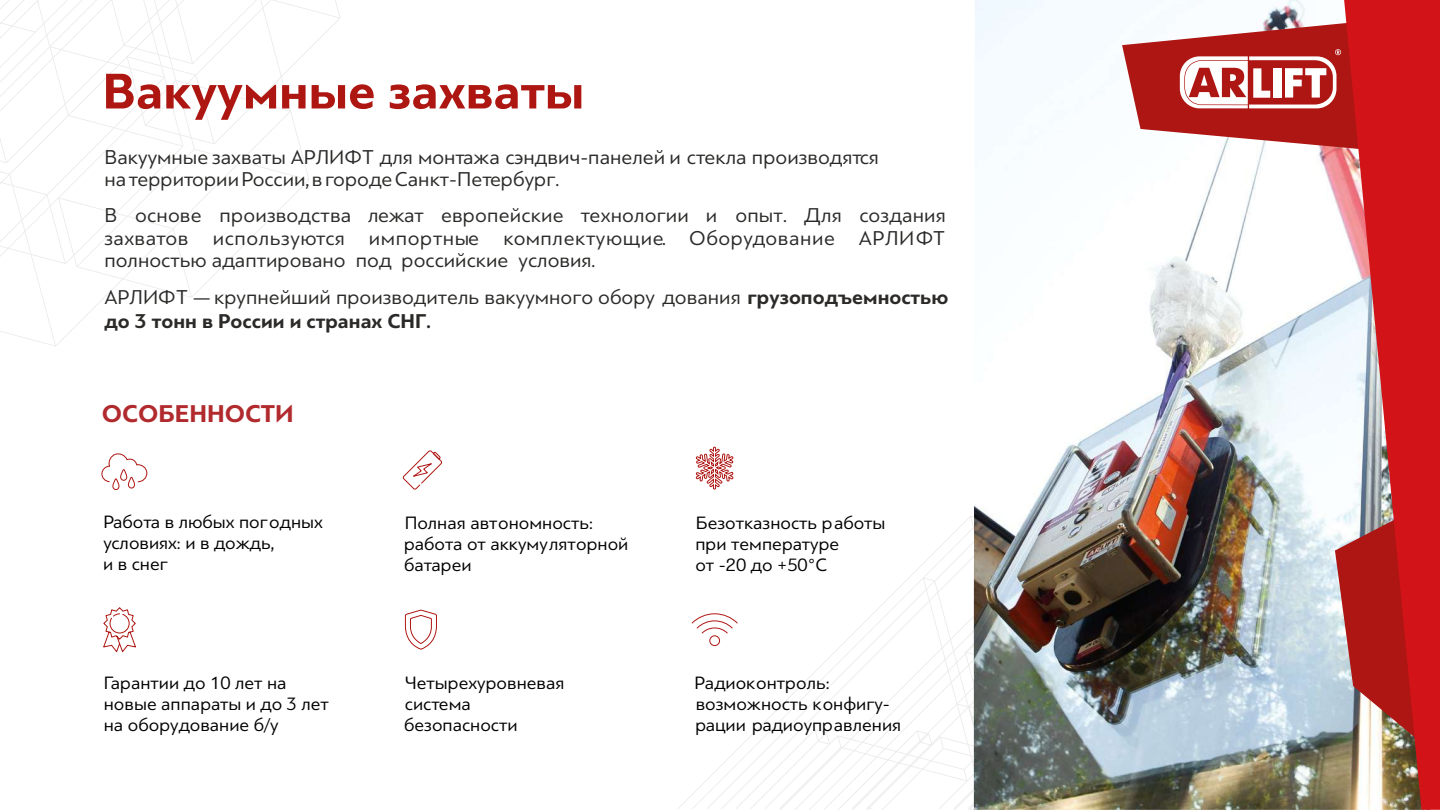
<style>
.page{position:relative;width:1440px;height:810px;background:#fff}
.page>*{position:absolute;margin:0;border:0;box-sizing:border-box;transform-origin:0 0}
.t1{font:700 52.5px "PF Bague Sans Pro";color:#ae1612}
.t2{font:700 25.5px "PF Bague Sans Pro";color:#b12a2e}
.t3{font:21px/22.9px "PF Bague Sans Pro";color:#2b2a29}
.t4{font:18.75px/21.1px "PF Bague Sans Pro";color:#000}
.s1{font-style:inherit}
.s2{font-weight:700}
</style>
<div class="page">
<svg style="left:678px;top:446px;width:296px;height:363px"></svg>
<img style="left:974px;top:0;width:370px;height:810px">
<svg style="left:1335px;top:496px;width:9px;height:263px"></svg>
<svg style="left:0;top:0;width:340px;height:346px"></svg>
<svg style="left:102px;top:453px;width:45px;height:37px"></svg>
<svg style="left:103px;top:607px;width:33px;height:46px"></svg>
<svg style="left:695px;top:447px;width:39px;height:43px"></svg>
<div style="left:710px;top:636px;width:10px;height:10px;border:1px solid #ae1613;border-radius:50%"></div>
<svg style="left:691px;top:613px;width:47px;height:21px"></svg>
<svg style="left:405px;top:609px;width:32px;height:41px"></svg>
<svg style="left:402px;top:450px;width:40px;height:40px"></svg>
<svg style="left:1344px;top:0;width:96px;height:810px;background:#cd5c5c"></svg>
<svg style="left:1122px;top:14px;width:318px;height:142px"></svg>
<h1 class="t1" style="left:102px;top:59px;width:483px">Вакуумные <span class="s1">захваты</span></h1>
<p class="t3" style="left:104px;top:146px;width:776px;line-height:21.8px">Вакуумные захваты АРЛИФТ для монтажа сэндвич-панелей и стекла производятся на территории России, в городе Санкт-Петербург.</p>
<p class="t3" style="left:104px;top:203px;width:843px;text-align:justify">В основе производства лежат европейские технологии и опыт. Для создания захватов используются импортные комплектующие. Оборудование АРЛИФТ полностью адаптировано под российские условия.</p>
<p class="t3" style="left:104px;top:285px;width:845px;line-height:23.7px">АРЛИФТ — крупнейший производитель вакуумного обору дования <span class="s2">грузоподъемностью до 3 тонн в России и странах СНГ.</span></p>
<p class="t2" style="left:102px;top:398px;width:194px">ОСОБЕННОСТИ</p>
<p class="t4" style="left:103px;top:511px;width:221px">Работа в любых погодных условиях: и в дождь,<br>и в снег</p>
<p class="t4" style="left:404px;top:512px;width:226px">Полная автономность: работа от аккумуляторной батареи</p>
<p class="t4" style="left:695px;top:512px;width:192px">Безотказность работы при температуре<br>от -20 до +50°С</p>
<p class="t4" style="left:104px;top:672px;width:227px">Гарантии до 10 лет на новые аппараты и до 3 лет на оборудование б/у</p>
<p class="t4" style="left:695px;top:672px;width:208px">Радиоконтроль: возможность конфигу&shy;рации радиоуправления</p>
<p class="t4" style="left:404px;top:672px;width:162px">Четырехуровневая система безопасности</p>
</div>
